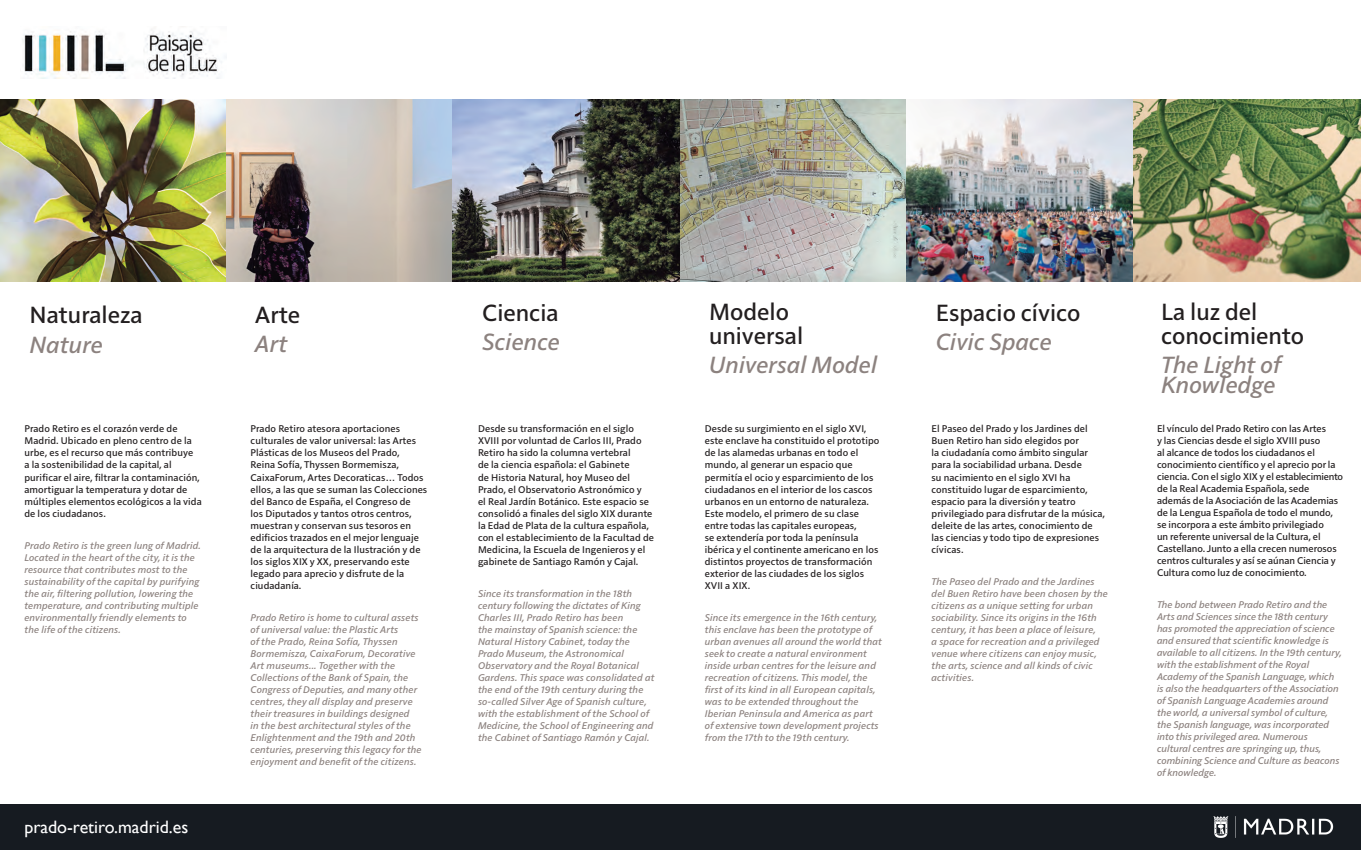
<style>
.page{position:relative;width:1361px;height:850px;background:#fff}
.page>*{position:absolute;margin:0;border:0;box-sizing:border-box;transform-origin:0 0}
._1_a__Titulo{font:500 24px/23px "Solitaire MVB Pro";color:#231f20}
._1_a__Titulo-2{font:italic 500 24px/20px "Solitaire MVB Pro";color:#8c827f}
.t1{font:17.9px "Gill Sans";color:#fff}
.Pie{font:500 10px/12px "Solitaire MVB Pro";letter-spacing:.01em;color:#231f20}
.Pie-2{font:italic 500 10px/12px "Solitaire MVB Pro";letter-spacing:.01em;color:#8c827f}
</style>
<div class="page">
<img style="left:226px;top:100px;width:1135px;height:182px">
<img style="left:0;top:100px;width:226px;height:182px">
<div style="left:0;top:804px;width:1361px;height:46px;background:#161b21"></div>
<img style="left:1213px;top:816px;width:121px;height:22px">
<img style="left:22px;top:29px;width:200px;height:49px">
<p class="_1_a__Titulo" style="left:29px;top:302px;width:115px">Naturaleza</p>
<p class="_1_a__Titulo-2" style="left:29px;top:333px;width:75px">Nature</p>
<p class="Pie" style="left:24px;top:422px;width:179px">Prado Retiro es el corazón verde de Madrid. Ubicado en pleno centro de la urbe, es el recurso que más contribuye<br>a la sostenibilidad de la capital, al purificar el aire, filtrar la contaminación, amortiguar la temperatura y dotar de múltiples elementos ecológicos a la vida de los ciudadanos.</p>
<p class="Pie-2" style="left:24px;top:539px;width:178px">Prado Retiro is the green lung of Madrid.<br>Located in the heart of the city, it is the resource that contributes most to the sustainability of the capital by purifying the air, filtering pollution, lowering the temperature, and contributing multiple environmentally friendly elements to the life of the citizens.</p>
<p class="t1" style="left:24px;top:816px;width:165px">prado-retiro.madrid.es</p>
<p class="_1_a__Titulo" style="left:255px;top:301px;width:47px">Arte</p>
<p class="_1_a__Titulo-2" style="left:255px;top:332px;width:34px">Art</p>
<p class="Pie" style="left:251px;top:422px;width:178px">Prado Retiro atesora aportaciones culturales de valor universal: las Artes Plásticas de los Museos del Prado,<br>Reina Sofía, Thyssen Bormemisza, CaixaForum, Artes Decoraticas… Todos ellos, a las que se suman las Colecciones del Banco de España, el Congreso de<br>los Diputados y tantos otros centros, muestran y conservan sus tesoros en edificios trazados en el mejor lenguaje de la arquitectura de la Ilustración y de los siglos XIX y XX, preservando este legado para aprecio y disfrute de la ciudadanía.</p>
<p class="Pie-2" style="left:251px;top:611px;width:173px">Prado Retiro is home to cultural assets of universal value: the Plastic Arts<br>of the Prado, Reina Sofía, Thyssen Bormemisza, CaixaForum, Decorative Art museums... Together with the Collections of the Bank of Spain, the Congress of Deputies, and many other centres, they all display and preserve their treasures in buildings designed<br>in the best architectural styles of the Enlightenment and the 19th and 20th centuries, preserving this legacy for the enjoyment and benefit of the citizens.</p>
<p class="_1_a__Titulo" style="left:482px;top:299px;width:78px">Ciencia</p>
<p class="_1_a__Titulo-2" style="left:482px;top:330px;width:79px">Science</p>
<p class="Pie" style="left:478px;top:422px;width:178px">Desde su transformación en el siglo XVIII por voluntad de Carlos III, Prado Retiro ha sido la columna vertebral<br>de la ciencia española: el Gabinete<br>de Historia Natural, hoy Museo del Prado, el Observatorio Astronómico y<br>el Real Jardín Botánico. Este espacio se consolidó a finales del siglo XIX durante la Edad de Plata de la cultura española, con el establecimiento de la Facultad de Medicina, la Escuela de Ingenieros y el gabinete de Santiago Ramón y Cajal.</p>
<p class="Pie-2" style="left:478px;top:587px;width:178px">Since its transformation in the 18th century following the dictates of King Charles III, Prado Retiro has been<br>the mainstay of Spanish science: the Natural History Cabinet, today the Prado Museum, the Astronomical Observatory and the Royal Botanical Gardens. This space was consolidated at the end of the 19th century during the so-called Silver Age of Spanish culture, with the establishment of the School of Medicine, the School of Engineering and the Cabinet of Santiago Ramón y Cajal.</p>
<p class="_1_a__Titulo" style="left:709px;top:299px;width:96px">Modelo universal</p>
<p class="_1_a__Titulo-2" style="left:709px;top:353px;width:170px">Universal Model</p>
<p class="Pie" style="left:705px;top:422px;width:176px">Desde su surgimiento en el siglo XVI, este enclave ha constituido el prototipo de las alamedas urbanas en todo el mundo, al generar un espacio que permitía el ocio y esparcimiento de los ciudadanos en el interior de los cascos urbanos en un entorno de naturaleza.<br>Este modelo, el primero de su clase entre todas las capitales europeas,<br>se extendería por toda la península ibérica y el continente americano en los distintos proyectos de transformación exterior de las ciudades de los siglos XVII a XIX.</p>
<p class="Pie-2" style="left:705px;top:611px;width:179px">Since its emergence in the 16th century, this enclave has been the prototype of urban avenues all around the world that seek to create a natural environment inside urban centres for the leisure and recreation of citizens. This model, the first of its kind in all European capitals, was to be extended throughout the Iberian Peninsula and America as part of extensive town development projects from the 17th to the 19th century.</p>
<p class="_1_a__Titulo" style="left:936px;top:299px;width:146px">Espacio cívico</p>
<p class="_1_a__Titulo-2" style="left:936px;top:330px;width:118px">Civic Space</p>
<p class="Pie" style="left:932px;top:422px;width:175px">El Paseo del Prado y los Jardines del Buen Retiro han sido elegidos por<br>la ciudadanía como ámbito singular para la sociabilidad urbana. Desde<br>su nacimiento en el siglo XVI ha constituido lugar de esparcimiento, espacio para la diversión y teatro privilegiado para disfrutar de la música, deleite de las artes, conocimiento de las ciencias y todo tipo de expresiones cívicas.</p>
<p class="Pie-2" style="left:932px;top:575px;width:178px">The Paseo del Prado and the Jardines del Buen Retiro have been chosen by the citizens as a unique setting for urban sociability. Since its origins in the 16th century, it has been a place of leisure,<br>a space for recreation and a privileged venue where citizens can enjoy music, the arts, science and all kinds of civic activities.</p>
<p class="_1_a__Titulo" style="left:1161px;top:299px;width:144px">La luz del conocimiento</p>
<p class="_1_a__Titulo-2" style="left:1161px;top:353px;width:122px">The Light of<br>Knowledge</p>
<p class="Pie" style="left:1157px;top:421px;width:188px">El vínculo del Prado Retiro con las Artes<br>y las Ciencias desde el siglo XVIII puso<br>al alcance de todos los ciudadanos el conocimiento científico y el aprecio por la ciencia. Con el siglo XIX y el establecimiento de la Real Academia Española, sede además de la Asociación de las Academias de la Lengua Española de todo el mundo, se incorpora a este ámbito privilegiado<br>un referente universal de la Cultura, el Castellano. Junto a ella crecen numerosos centros culturales y así se aúnan Ciencia y Cultura como luz de conocimiento.</p>
<p class="Pie-2" style="left:1157px;top:598px;width:186px">The bond between Prado Retiro and the Arts and Sciences since the 18th century has promoted the appreciation of science and ensured that scientific knowledge is available to all citizens. In the 19th century, with the establishment of the Royal Academy of the Spanish Language, which is also the headquarters of the Association of Spanish Language Academies around the world, a universal symbol of culture, the Spanish language, was incorporated into this privileged area. Numerous cultural centres are springing up, thus, combining Science and Culture as beacons of knowledge.</p>
</div>
